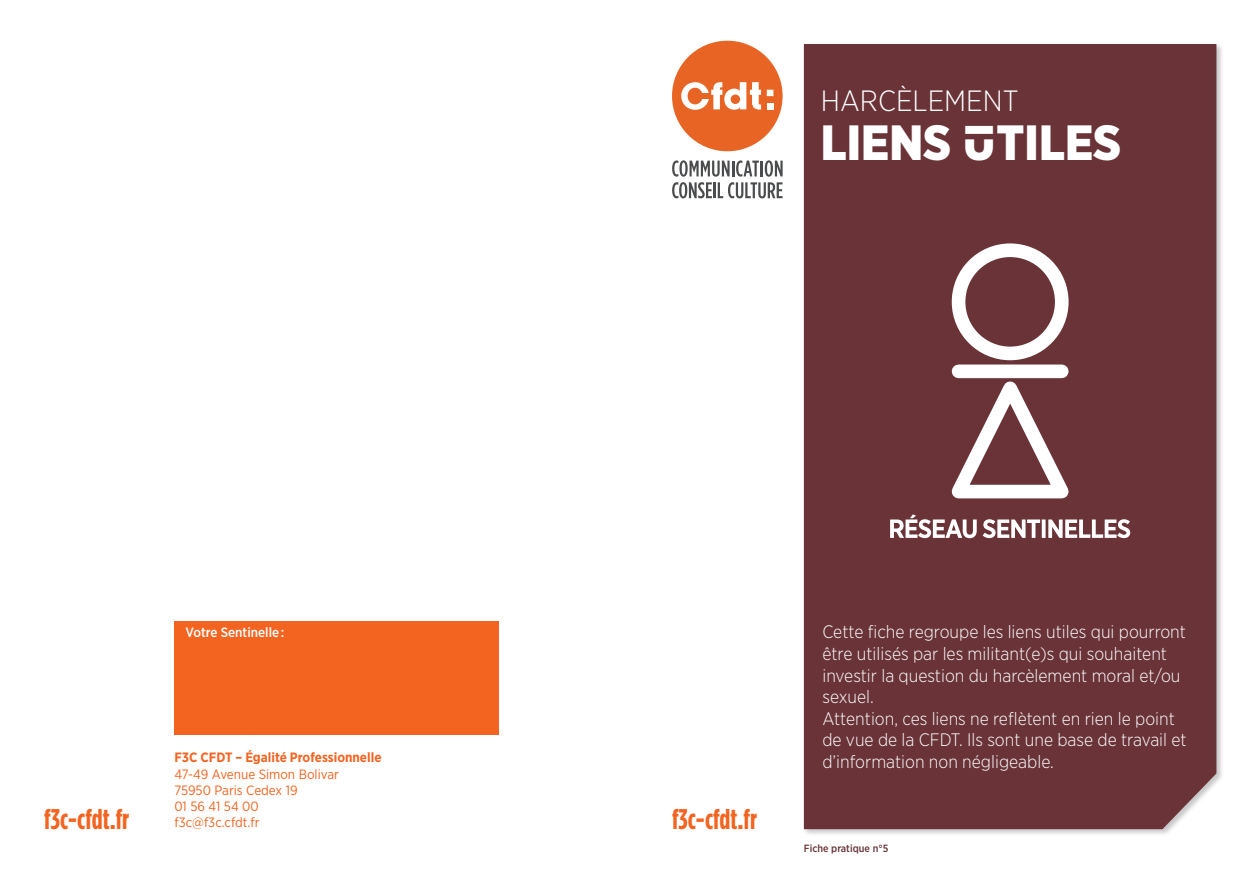
<style>
.page{position:relative;width:1259px;height:893px;background:#fff}
.page>*{position:absolute;margin:0;border:0;box-sizing:border-box;transform-origin:0 0}
.titre{font:900 49.5px "Gotham Narrow";color:#fff}
.titre-2{font:300 29.25px "Gotham Narrow";color:#fff}
.t1{font:700 28.5px "Gotham Condensed";color:#f36421}
.titre-3{font:300 18px/21.6px "Gotham Narrow";color:#fff}
.sous-titre{font:13.5px "Gotham Narrow";color:#f36421}
.sous-titre-2{font:700 13.5px "Gotham Narrow";color:#f36421}
.sous-titre-3{font:500 13.5px "Gotham Narrow";color:#fff}
.texte_courant{font:500 10.5px "Gotham Narrow";color:#693338}
.s1{font-family:"CFDT";font-stretch:condensed}
</style>
<div class="page">
<div style="left:802px;top:43px;width:422px;height:793px;background:#231f20;opacity:.25"></div>
<div style="left:804px;top:44px;width:412px;height:785px;background:#693338"></div>
<div style="left:174px;top:621px;width:324px;height:113px;background:#f36421"></div>
<div style="left:951px;top:243px;width:117px;height:117px;border:14px solid #fff;border-radius:50%"></div>
<svg style="left:890px;top:358px;width:240px;height:180px"></svg>
<div style="left:672px;top:41px;width:110px;height:110px;background:#e86424;border-radius:50%"></div>
<svg style="left:767px;top:90px;width:6px;height:6px"></svg>
<svg style="left:767px;top:103px;width:6px;height:6px"></svg>
<svg style="left:681px;top:82px;width:80px;height:28px"></svg>
<svg style="left:672px;top:160px;width:110px;height:38px"></svg>
<p class="titre-2" style="left:821px;top:83px;width:199px">HARCÈLEMENT</p>
<p class="titre" style="left:821px;top:109px;width:302px">LIENS <span class="s1">U</span>TILES</p>
<p class="t1" style="left:44px;top:802px;width:87px">f3c-cfdt.fr</p>
<p class="sous-titre-3" style="left:185px;top:624px;width:100px">Votre Sentinelle :</p>
<p class="sous-titre-2" style="left:174px;top:749px;width:209px">F3C CFDT – Égalité Professionnelle</p>
<p class="sous-titre" style="left:174px;top:765px;width:166px">47-49 Avenue Simon Bolivar</p>
<p class="sous-titre" style="left:174px;top:782px;width:125px">75950 Paris Cedex 19</p>
<p class="sous-titre" style="left:174px;top:798px;width:86px">01 56 41 54 00</p>
<p class="sous-titre" style="left:174px;top:814px;width:87px">f3c@f3c.cfdt.fr</p>
<p class="t1" style="left:672px;top:802px;width:87px">f3c-cfdt.fr</p>
<p class="titre-3" style="left:822px;top:621px;width:365px">Cette fiche regroupe les liens utiles qui pourront être utilisés par les militant(e)s qui souhaitent investir la question du harcèlement moral et/ou sexuel.</p>
<p class="titre-3" style="left:822px;top:707px;width:366px">Attention, ces liens ne reflètent en rien le point de vue de la CFDT. Ils sont une base de travail et d’information non négligeable.</p>
<p class="texte_courant" style="left:804px;top:841px;width:86px">Fiche pratique n°5</p>
</div>
